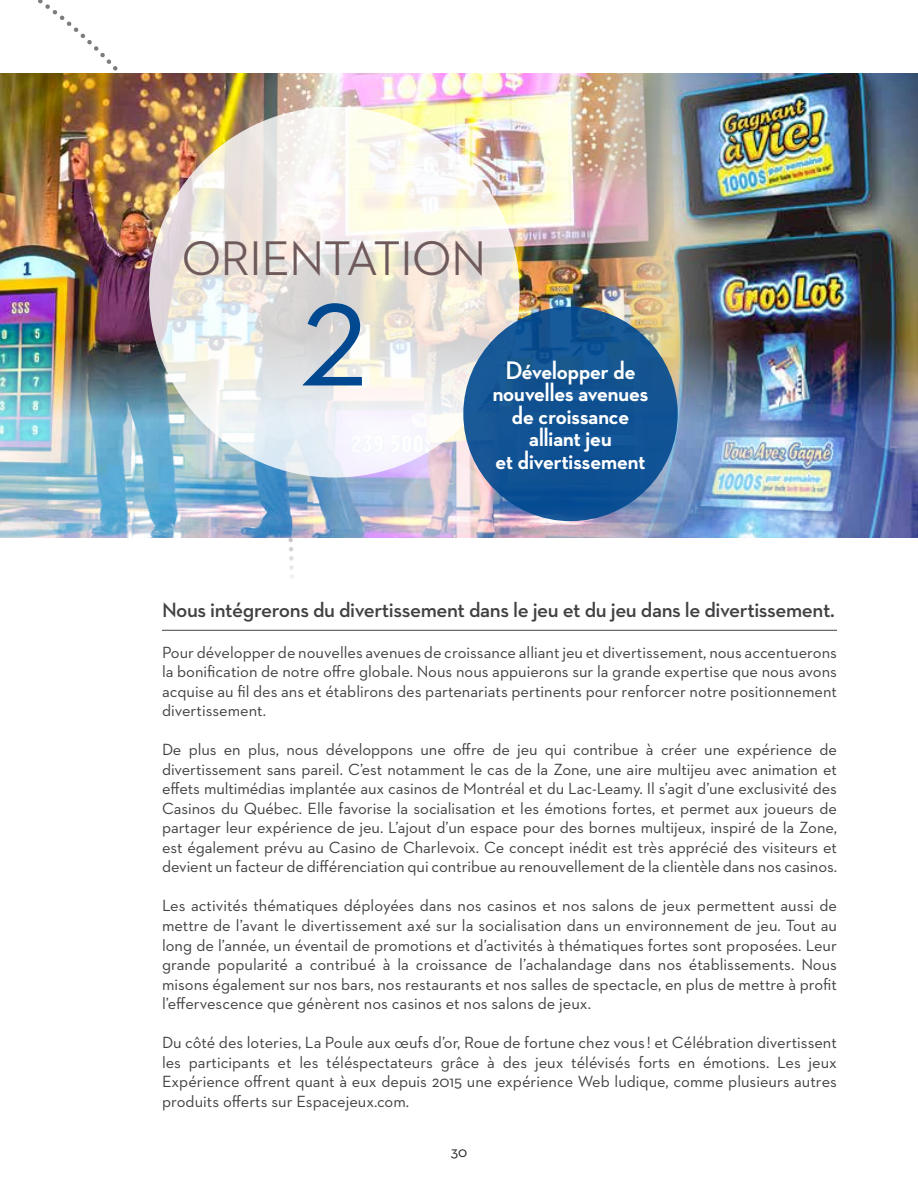
<style>
.page{position:relative;width:918px;height:1188px;background:#fff}
.page>*{position:absolute;margin:0;border:0;box-sizing:border-box;transform-origin:0 0}
.t1{font:500 157.95px "Neutraface 2 Display";color:#004990}
.t2{font:500 49.5px "Neutraface 2 Display";color:#6f5a5b}
.t3{font:700 25.8px/22.5px "Neutraface 2 Display";color:#fff;text-align:center}
.t4{font:600 21px "Neutraface 2 Text";letter-spacing:-.02em;color:#414042}
.t5{font:16.5px/19.5px "Neutraface 2 Text";color:#414042;text-align:justify}
.t6{font:15px "Neutraface 2 Text";color:#231f20}
</style>
<div class="page">
<img style="left:693px;top:73px;width:225px;height:239px">
<img style="left:295px;top:73px;width:398px;height:239px">
<img style="left:295px;top:312px;width:623px;height:226px">
<svg style="left:149px;top:107px;width:371px;height:371px"></svg>
<div style="left:463px;top:307px;width:215px;height:214px;background:#115393;border-radius:50%"></div>
<hr style="left:162px;top:630px;width:675px;height:1px;background:#414042">
<img style="left:0;top:0;width:295px;height:570px">
<h2 class="t2" style="left:182px;top:231px;width:305px">ORIENTATION</h2>
<h1 class="t1" style="left:301px;top:245px;width:68px">2</h1>
<h3 class="t3" style="left:493px;top:359px;width:157px">Développer de nouvelles avenues de croissance alliant jeu<br>et divertissement</h3>
<p class="t4" style="left:162px;top:596px;width:674px">Nous intégrerons du divertissement dans le jeu et du jeu dans le divertissement.</p>
<p class="t5" style="left:162px;top:642px;width:677px">Pour développer de nouvelles avenues de croissance alliant jeu et divertissement, nous accentuerons la bonification de notre offre globale. Nous nous appuierons sur la grande expertise que nous avons acquise au fil des ans et établirons des partenariats pertinents pour renforcer notre positionnement divertissement.</p>
<p class="t5" style="left:162px;top:740px;width:677px">De plus en plus, nous développons une offre de jeu qui contribue à créer une expérience de divertissement sans pareil. C’est notamment le cas de la Zone, une aire multijeu avec animation et effets multimédias implantée aux casinos de Montréal et du Lac-Leamy. Il s’agit d’une exclusivité des Casinos du Québec. Elle favorise la socialisation et les émotions fortes, et permet aux joueurs de partager leur expérience de jeu. L’ajout d’un espace pour des bornes multijeux, inspiré de la Zone, est également prévu au Casino de Charlevoix. Ce concept inédit est très apprécié des visiteurs et devient un facteur de différenciation qui contribue au renouvellement de la clientèle dans nos casinos.</p>
<p class="t5" style="left:162px;top:896px;width:677px">Les activités thématiques déployées dans nos casinos et nos salons de jeux permettent aussi de mettre de l’avant le divertissement axé sur la socialisation dans un environnement de jeu. Tout au long de l’année, un éventail de promotions et d’activités à thématiques fortes sont proposées. Leur grande popularité a contribué à la croissance de l’achalandage dans nos établissements. Nous misons également sur nos bars, nos restaurants et nos salles de spectacle, en plus de mettre à profit l’effervescence que génèrent nos casinos et nos salons de jeux.</p>
<p class="t5" style="left:162px;top:1032px;width:677px">Du côté des loteries, La Poule aux œufs d’or, Roue de fortune chez vous ! et Célébration divertissent les participants et les téléspectateurs grâce à des jeux télévisés forts en émotions. Les jeux Expérience offrent quant à eux depuis 2015 une expérience Web ludique, comme plusieurs autres produits offerts sur Espacejeux.com.</p>
<p class="t6" style="left:451px;top:1142px;width:18px">30</p>
</div>
